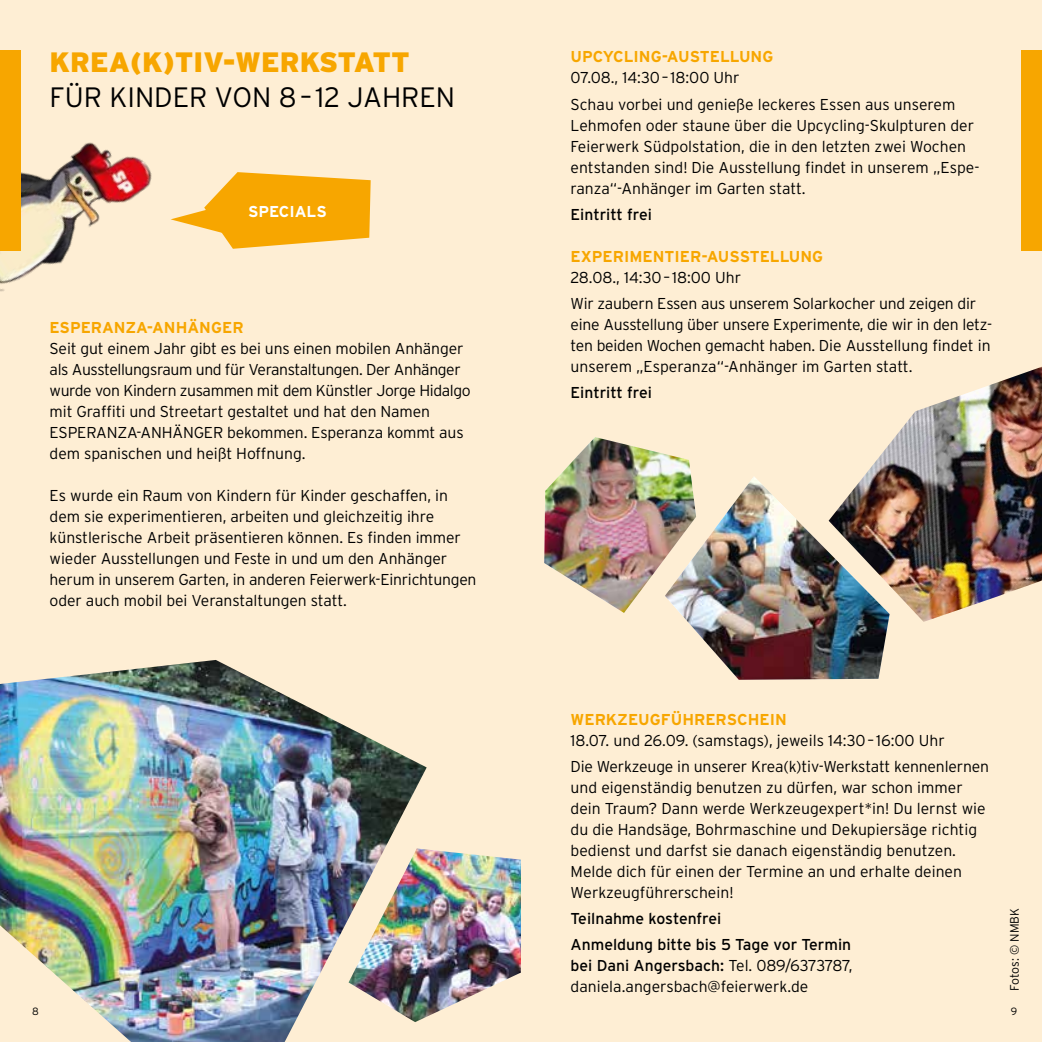
<style>
.page{position:relative;width:1042px;height:1042px;background:#feeed4}
.page>*{position:absolute;margin:0;border:0;box-sizing:border-box;transform-origin:0 0}
.t1{font:300 28px "Interstate";color:#000}
.t2{font:900 28px "Interstate";color:#f7a600}
.t3{font:300 15.75px/21px "Interstate";letter-spacing:-.005em;color:#000}
.t4{font:700 15.75px "Interstate";color:#f7a600}
.t5{font:15.75px/26.2px "Interstate";color:#000}
.t6{font:700 15.75px "Interstate";color:#fff}
.t7{font:300 12.25px "Interstate";letter-spacing:-.005em;color:#000}
.t8{font:300 10.5px "Interstate";color:#000}
.s1{font-weight:400}
</style>
<div class="page">
<img style="left:544px;top:437px;width:147px;height:176px">
<img style="left:0;top:124px;width:152px;height:168px">
<img style="left:864px;top:367px;width:178px;height:255px">
<img style="left:665px;top:476px;width:224px;height:204px">
<div style="left:1021px;top:50px;width:21px;height:201px;background:#f7a600"></div>
<img style="left:0;top:660px;width:427px;height:382px">
<img style="left:348px;top:848px;width:173px;height:174px">
<div style="left:0;top:50px;width:20px;height:201px;background:#f7a600"></div>
<svg style="left:171px;top:172px;width:200px;height:77px"></svg>
<h1 class="t2" style="left:50px;top:46px;width:362px">KREA(K)TIV-WERKSTATT</h1>
<h1 class="t1" style="left:50px;top:82px;width:407px">FÜR KINDER VON 8– 12 JAHREN</h1>
<p class="t6" style="left:248px;top:202px;width:80px">SPECIALS</p>
<p class="t4" style="left:50px;top:319px;width:195px">ESPERANZA-ANHÄNGER</p>
<p class="t3" style="left:50px;top:338px;width:423px">Seit gut einem Jahr gibt es bei uns einen mobilen Anhänger als Ausstellungsraum und für Veranstaltungen. Der Anhänger wurde von Kindern zusammen mit dem Künstler Jorge Hidalgo mit Graffiti und Streetart gestaltet und hat den Namen ESPERANZA-ANHÄNGER bekommen. Esperanza kommt aus dem spanischen und heißt Hoffnung.</p>
<p class="t3" style="left:50px;top:485px;width:428px">Es wurde ein Raum von Kindern für Kinder geschaffen, in dem sie experimentieren, arbeiten und gleichzeitig ihre künstlerische Arbeit präsentieren können. Es finden immer wieder Ausstellungen und Feste in und um den Anhänger herum in unserem Garten, in anderen Feierwerk-Einrichtungen oder auch mobil bei Veranstaltungen statt.</p>
<p class="t8" style="left:32px;top:1005px;width:8px">8</p>
<p class="t4" style="left:570px;top:48px;width:204px">UPCYCLING-AUSTELLUNG</p>
<p class="t3" style="left:570px;top:65px;width:386px;line-height:26.2px">07.08., 14:30– 18:00 Uhr<br>Schau vorbei und genieße leckeres Essen aus unserem</p>
<p class="t3" style="left:570px;top:114px;width:410px">Lehmofen oder staune über die Upcycling-Skulpturen der Feierwerk Südpolstation, die in den letzten zwei Wochen entstanden sind! Die Ausstellung findet in unserem „Espe&shy;ranza“-Anhänger im Garten statt.</p>
<p class="t5" style="left:570px;top:201px;width:83px">Eintritt frei</p>
<p class="t4" style="left:570px;top:247px;width:254px">EXPERIMENTIER-AUSSTELLUNG</p>
<p class="t3" style="left:570px;top:264px;width:407px;line-height:26.2px">28.08., 14:30– 18:00 Uhr<br>Wir zaubern Essen aus unserem Solarkocher und zeigen dir</p>
<p class="t3" style="left:570px;top:314px;width:423px;text-align:justify">eine Ausstellung über unsere Experimente, die wir in den letz&shy;ten beiden Wochen gemacht haben. Die Ausstellung findet in unserem „Esperanza“-Anhänger im Garten statt.</p>
<p class="t5" style="left:570px;top:380px;width:83px">Eintritt frei</p>
<p class="t4" style="left:570px;top:710px;width:218px">WERKZEUGFÜHRERSCHEIN</p>
<p class="t3" style="left:570px;top:727px;width:420px;line-height:26.2px">18.07. und 26.09. (samstags), jeweils 14:30– 16:00 Uhr<br>Die Werkzeuge in unserer Krea(k)tiv-Werkstatt kennenlernen</p>
<p class="t3" style="left:570px;top:776px;width:417px">und eigenständig benutzen zu dürfen, war schon immer dein Traum? Dann werde Werkzeugexpert*in! Du lernst wie du die Handsäge, Bohrmaschine und Dekupiersäge richtig bedienst und darfst sie danach eigenständig benutzen.<br>Melde dich für einen der Termine an und erhalte deinen Werkzeugführerschein!</p>
<p class="t5" style="left:570px;top:905px;width:282px">Teilnahme kostenfrei<br>Anmeldung bitte bis 5 Tage vor Termin</p>
<p class="t3" style="left:570px;top:955px;width:283px"><span class="s1">bei Dani Angersbach:</span> Tel. 089/6373787, daniela.angersbach@feierwerk.de</p>
<p class="t7" style="left:1007px;top:990px;width:84px;rotate:-90deg">Fotos: © NMBK</p>
<p class="t8" style="left:1010px;top:1005px;width:8px">9</p>
</div>
